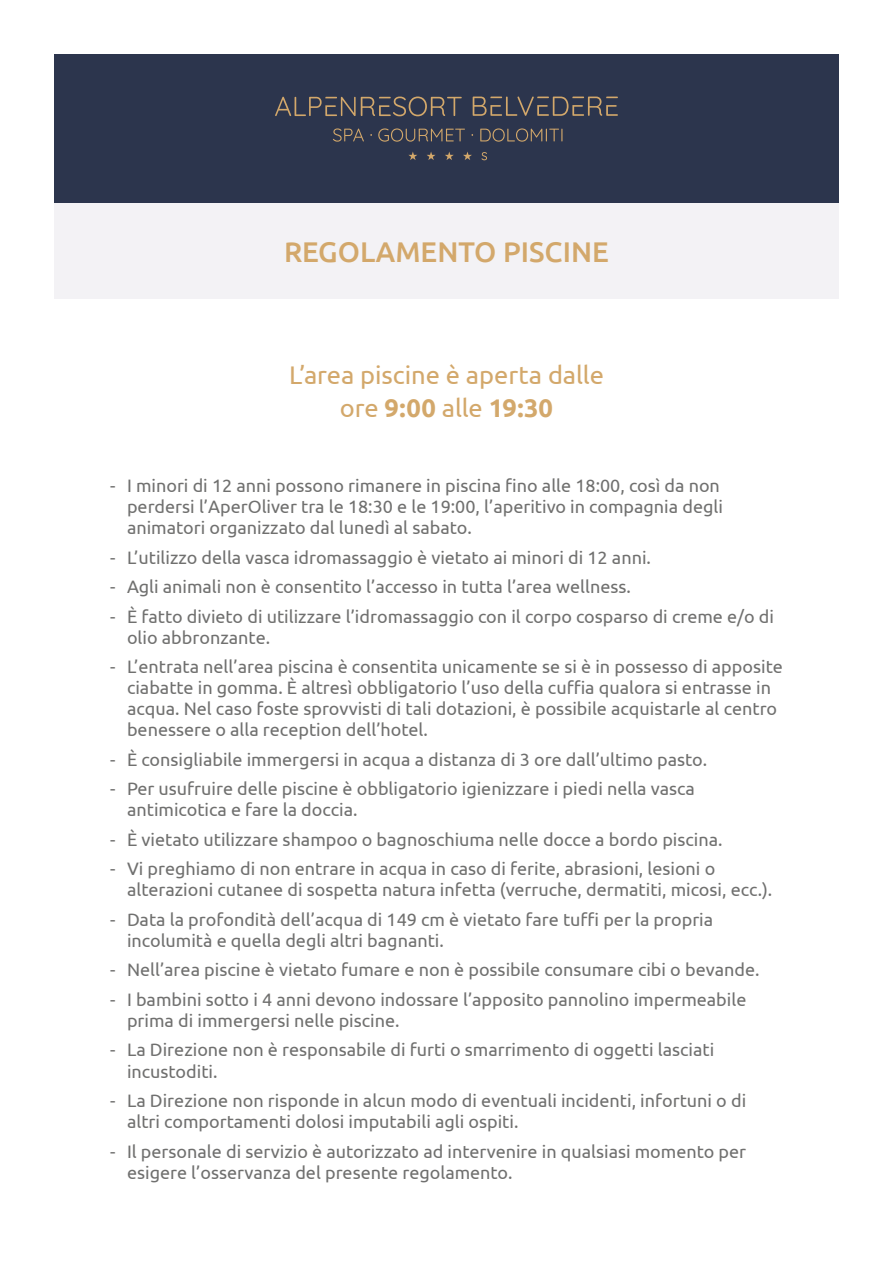
<style>
.page{position:relative;width:893px;height:1263px;background:#fff}
.page>*{position:absolute;margin:0;border:0;box-sizing:border-box;transform-origin:0 0}
.t1{font:500 28.5px "Ubuntu";color:#d3a86b}
.t2{font:25.5px/33px "Ubuntu";letter-spacing:-.005em;color:#d3a86b;text-align:center}
.t3{font:18px/21px "Ubuntu";color:#70706f}
.s1{font-weight:700}
</style>
<div class="page">
<div style="left:54px;top:54px;width:785px;height:149px;background:#2c354d"></div>
<svg style="left:333px;top:128px;width:229px;height:14px"></svg>
<svg style="left:275px;top:97px;width:187px;height:19px"></svg>
<svg style="left:473px;top:97px;width:145px;height:19px"></svg>
<svg style="left:408px;top:152px;width:9px;height:8px"></svg>
<svg style="left:427px;top:152px;width:9px;height:8px"></svg>
<svg style="left:463px;top:152px;width:9px;height:8px"></svg>
<svg style="left:445px;top:152px;width:9px;height:8px"></svg>
<svg style="left:481px;top:152px;width:6px;height:8px"></svg>
<div style="left:54px;top:203px;width:785px;height:95px;background:#f3f2f5"></div>
<p class="t1" style="left:284px;top:233px;width:326px">REGOLAMENTO PISCINE</p>
<p class="t2" style="left:289px;top:357px;width:316px">L’area piscine è aperta dalle ore <span class="s1">9:00</span> alle <span class="s1">19:30</span></p>
<p class="t3" style="left:127px;top:475px;width:597px;text-indent:-17px">- I minori di 12 anni possono rimanere in piscina fino alle 18:00, così da non perdersi l’AperOliver tra le 18:30 e le 19:00, l’aperitivo in compagnia degli animatori organizzato dal lunedì al sabato.</p>
<p class="t3" style="left:110px;top:546px;width:542px">- L’utilizzo della vasca idromassaggio è vietato ai minori di 12 anni.</p>
<p class="t3" style="left:110px;top:576px;width:522px">- Agli animali non è consentito l’accesso in tutta l’area wellness.</p>
<p class="t3" style="left:127px;top:605px;width:648px;text-indent:-17px">- È fatto divieto di utilizzare l’idromassaggio con il corpo cosparso di creme e/o di olio abbronzante.</p>
<p class="t3" style="left:127px;top:656px;width:657px;text-indent:-17px">- L’entrata nell’area piscina è consentita unicamente se si è in possesso di apposite ciabatte in gomma. È altresì obbligatorio l’uso della cuffia qualora si entrasse in acqua. Nel caso foste sprovvisti di tali dotazioni, è possibile acquistarle al centro benessere o alla reception dell’hotel.</p>
<p class="t3" style="left:110px;top:748px;width:599px">- È consigliabile immergersi in acqua a distanza di 3 ore dall’ultimo pasto.</p>
<p class="t3" style="left:127px;top:778px;width:569px;text-indent:-17px">- Per usufruire delle piscine è obbligatorio igienizzare i piedi nella vasca antimicotica e fare la doccia.</p>
<p class="t3" style="left:110px;top:828px;width:614px">- È vietato utilizzare shampoo o bagnoschiuma nelle docce a bordo piscina.</p>
<p class="t3" style="left:127px;top:858px;width:647px;text-indent:-17px">- Vi preghiamo di non entrare in acqua in caso di ferite, abrasioni, lesioni o alterazioni cutanee di sospetta natura infetta (verruche, dermatiti, micosi, ecc.).</p>
<p class="t3" style="left:127px;top:908px;width:588px;text-indent:-17px">- Data la profondità dell’acqua di 149 cm è vietato fare tuffi per la propria incolumità e quella degli altri bagnanti.</p>
<p class="t3" style="left:110px;top:959px;width:651px">- Nell’area piscine è vietato fumare e non è possibile consumare cibi o bevande.</p>
<p class="t3" style="left:127px;top:988px;width:621px;text-indent:-17px">- I bambini sotto i 4 anni devono indossare l’apposito pannolino impermeabile prima di immergersi nelle piscine.</p>
<p class="t3" style="left:127px;top:1039px;width:589px;text-indent:-17px">- La Direzione non è responsabile di furti o smarrimento di oggetti lasciati incustoditi.</p>
<p class="t3" style="left:127px;top:1089px;width:621px;text-indent:-17px">- La Direzione non risponde in alcun modo di eventuali incidenti, infortuni o di altri comportamenti dolosi imputabili agli ospiti.</p>
<p class="t3" style="left:127px;top:1140px;width:621px;text-indent:-17px">- Il personale di servizio è autorizzato ad intervenire in qualsiasi momento per esigere l’osservanza del presente regolamento.</p>
</div>
